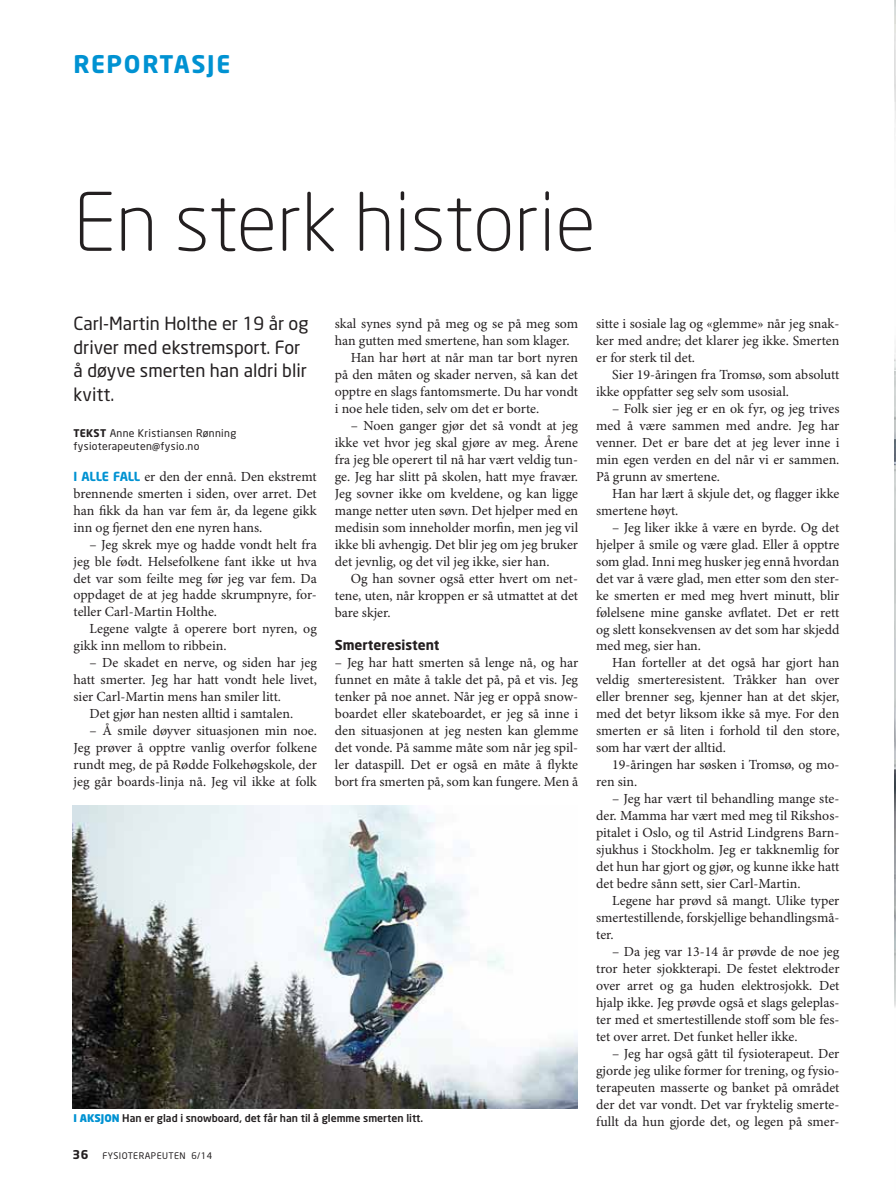
<style>
.page{position:relative;width:896px;height:1194px;background:#fff}
.page>*{position:absolute;margin:0;border:0;box-sizing:border-box;transform-origin:0 0}
.t1{font:300 79.5px "Neo Sans";color:#231f20}
.t2{font:700 24px "Neo Sans";letter-spacing:.07em;color:#0092d2}
.t3{font:18px/23.5px "Neo Sans";color:#231f20}
.t4{font:13.8px/17px "Minion Pro";color:#231f20;text-align:justify}
.t5{font:700 13.5px "Neo Sans";color:#231f20}
.t6{font:700 12px "Neo Sans";color:#231f20}
.t7{font:500 10.5px "Neo Sans";color:#231f20}
.t8{font:10.5px/12.6px "Neo Sans";letter-spacing:.03em;color:#231f20}
.t9{font:9px "Neo Sans";letter-spacing:.05em;color:#231f20}
.s1{font-weight:700}
.s2{font-family:"Neo Sans";font-weight:700;font-size:12.3px;color:#0092d2}
.s3{font-weight:900;color:#0092d2}
</style>
<div class="page">
<img style="left:894px;top:0;width:1px;height:1007px">
<img style="left:72px;top:805px;width:505px;height:303px">
<h2 class="t2" style="left:74px;top:53px;width:158px">REPORTASJE</h2>
<h1 class="t1" style="left:74px;top:185px;width:523px">En sterk historie</h1>
<h3 class="t3" style="left:74px;top:313px;width:236px">Carl-Martin Holthe er 19 år og driver med ekstremsport. For å døyve smerten han aldri blir kvitt.</h3>
<p class="t8" style="left:74px;top:427px;width:164px"><span class="s1">TEKST</span> Anne Kristiansen Rønning fysioterapeuten@fysio.no</p>
<p class="t4" style="left:74px;top:469px;width:245px"><span class="s2">I ALLE FALL</span> er den der ennå. Den ekstremt brennende smerten i siden, over arret. Det han fikk da han var fem år, da legene gikk inn og fjernet den ene nyren hans.</p>
<p class="t4" style="left:74px;top:536px;width:245px;text-indent:16px">– Jeg skrek mye og hadde vondt helt fra jeg ble født. Helsefolkene fant ikke ut hva det var som feilte meg før jeg var fem. Da oppdaget de at jeg hadde skrumpnyre, for&shy;teller Carl-Martin Holthe.</p>
<p class="t4" style="left:74px;top:621px;width:245px;text-indent:16px">Legene valgte å operere bort nyren, og gikk inn mellom to ribbein.</p>
<p class="t4" style="left:90px;top:655px;width:229px">– De skadet en nerve, og siden har jeg</p>
<p class="t4" style="left:74px;top:672px;width:245px">hatt smerter. Jeg har hatt vondt hele livet,</p>
<p class="t4" style="left:74px;top:689px;width:209px">sier Carl-Martin mens han smiler litt.</p>
<p class="t4" style="left:90px;top:706px;width:205px">Det gjør han nesten alltid i samtalen.</p>
<p class="t4" style="left:74px;top:723px;width:245px;text-indent:16px">– Å smile døyver situasjonen min noe.<br>Jeg prøver å opptre vanlig overfor folkene rundt meg, de på Rødde Folkehøgskole, der jeg går boards-linja nå. Jeg vil ikke at folk</p>
<p class="t4" style="left:335px;top:316px;width:245px">skal synes synd på meg og se på meg som</p>
<p class="t4" style="left:335px;top:333px;width:236px">han gutten med smertene, han som klager.</p>
<p class="t4" style="left:351px;top:350px;width:229px">Han har hørt at når man tar bort nyren</p>
<p class="t4" style="left:335px;top:367px;width:245px">på den måten og skader nerven, så kan det</p>
<p class="t4" style="left:335px;top:384px;width:245px">opptre en slags fantomsmerte. Du har vondt</p>
<p class="t4" style="left:335px;top:401px;width:206px">i noe hele tiden, selv om det er borte.</p>
<p class="t4" style="left:335px;top:418px;width:245px;text-indent:16px">– Noen ganger gjør det så vondt at jeg ikke vet hvor jeg skal gjøre av meg. Årene fra jeg ble operert til nå har vært veldig tun&shy;ge. Jeg har slitt på skolen, hatt mye fravær.<br>Jeg sovner ikke om kveldene, og kan ligge mange netter uten søvn. Det hjelper med en medisin som inneholder morfin, men jeg vil ikke bli avhengig. Det blir jeg om jeg bruker det jevnlig, og det vil jeg ikke, sier han.</p>
<p class="t4" style="left:335px;top:571px;width:245px;text-indent:16px">Og han sovner også etter hvert om net&shy;tene, uten, når kroppen er så utmattet at det bare skjer.</p>
<p class="t5" style="left:335px;top:639px;width:106px">Smerteresistent</p>
<p class="t4" style="left:335px;top:655px;width:245px">– Jeg har hatt smerten så lenge nå, og har funnet en måte å takle det på, på et vis. Jeg tenker på noe annet. Når jeg er oppå snow&shy;boardet eller skateboardet, er jeg så inne i den situasjonen at jeg nesten kan glemme det vonde. På samme måte som når jeg spil&shy;ler dataspill. Det er også en måte å flykte bort fra smerten på, som kan fungere. Men å</p>
<p class="t7" style="left:74px;top:1113px;width:351px"><span class="s3">I AKSJON</span> Han er glad i snowboard, det får han til å glemme smerten litt.</p>
<p class="t6" style="left:72px;top:1148px;width:18px">36</p>
<p class="t9" style="left:103px;top:1151px;width:111px">FYSIOTERAPEUTEN 6/14</p>
<p class="t4" style="left:596px;top:316px;width:245px">sitte i sosiale lag og «glemme» når jeg snak&shy;ker med andre; det klarer jeg ikke. Smerten er for sterk til det.</p>
<p class="t4" style="left:596px;top:367px;width:245px;text-indent:16px">Sier 19-åringen fra Tromsø, som absolutt ikke oppfatter seg selv som usosial.</p>
<p class="t4" style="left:596px;top:401px;width:245px;text-indent:16px">– Folk sier jeg er en ok fyr, og jeg trives med å være sammen med andre. Jeg har venner. Det er bare det at jeg lever inne i min egen verden en del når vi er sammen.<br>På grunn av smertene.</p>
<p class="t4" style="left:596px;top:486px;width:245px;text-indent:16px">Han har lært å skjule det, og flagger ikke smertene høyt.</p>
<p class="t4" style="left:596px;top:520px;width:245px;text-indent:16px">– Jeg liker ikke å være en byrde. Og det hjelper å smile og være glad. Eller å opptre som glad. Inni meg husker jeg ennå hvordan det var å være glad, men etter som den ster&shy;ke smerten er med meg hvert minutt, blir følelsene mine ganske avflatet. Det er rett og slett konsekvensen av det som har skjedd med meg, sier han.</p>
<p class="t4" style="left:596px;top:655px;width:245px;text-indent:16px">Han forteller at det også har gjort han veldig smerteresistent. Tråkker han over eller brenner seg, kjenner han at det skjer, med det betyr liksom ikke så mye. For den smerten er så liten i forhold til den store, som har vært der alltid.</p>
<p class="t4" style="left:596px;top:757px;width:245px;text-indent:16px">19-åringen har søsken i Tromsø, og mo&shy;ren sin.</p>
<p class="t4" style="left:596px;top:791px;width:245px;text-indent:16px">– Jeg har vært til behandling mange ste&shy;der. Mamma har vært med meg til Rikshos&shy;pitalet i Oslo, og til Astrid Lindgrens Barn&shy;sjukhus i Stockholm. Jeg er takknemlig for det hun har gjort og gjør, og kunne ikke hatt det bedre sånn sett, sier Carl-Martin.</p>
<p class="t4" style="left:596px;top:893px;width:245px;text-indent:16px">Legene har prøvd så mangt. Ulike typer smertestillende, forskjellige behandlingsmå&shy;ter.</p>
<p class="t4" style="left:596px;top:943px;width:245px;text-indent:16px">– Da jeg var 13-14 år prøvde de noe jeg tror heter sjokkterapi. De festet elektroder over arret og ga huden elektrosjokk. Det hjalp ikke. Jeg prøvde også et slags geleplas&shy;ter med et smertestillende stoff som ble fes&shy;tet over arret. Det funket heller ikke.</p>
<p class="t4" style="left:596px;top:1045px;width:245px;text-indent:16px">– Jeg har også gått til fysioterapeut. Der gjorde jeg ulike former for trening, og fysio&shy;terapeuten masserte og banket på området der det var vondt. Det var fryktelig smerte&shy;fullt da hun gjorde det, og legen på smer-</p>
</div>
